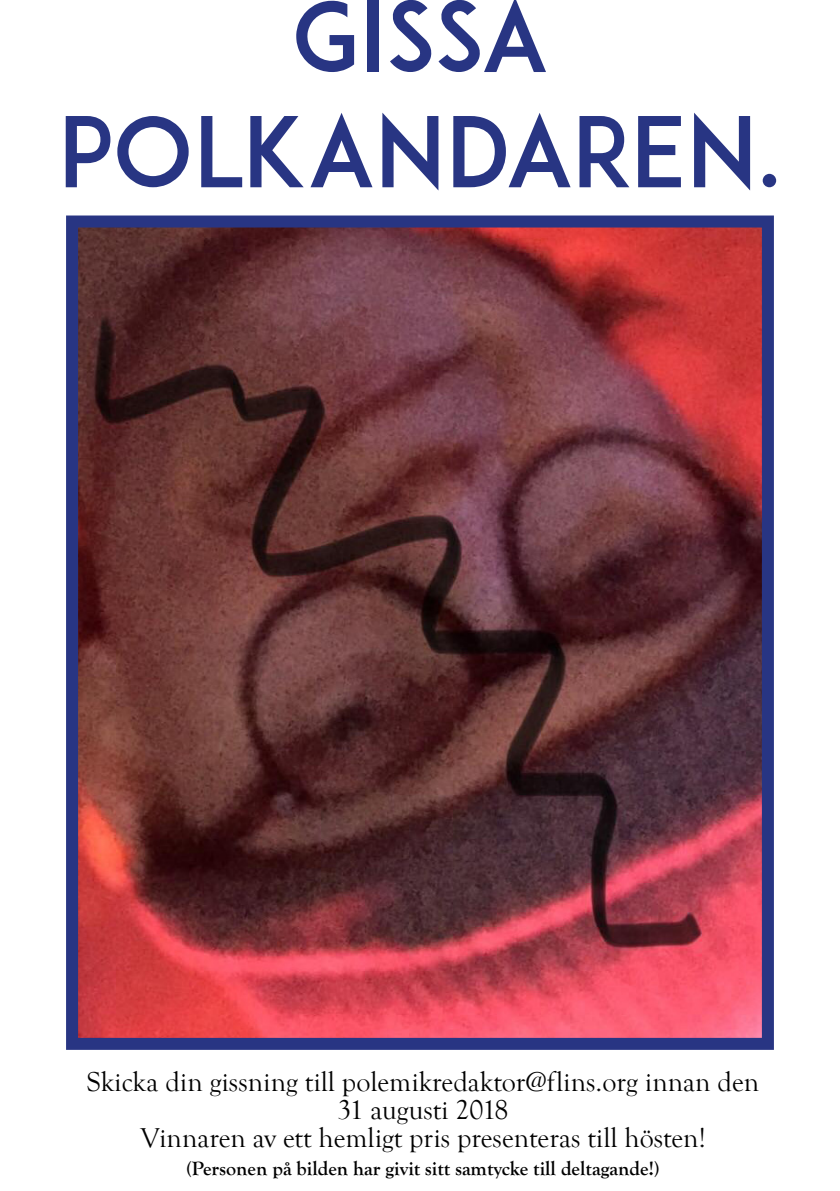
<style>
.page{position:relative;width:840px;height:1191px;background:#fff}
.page>*{position:absolute;margin:0;border:0;box-sizing:border-box;transform-origin:0 0}
.t1{font:96px/115.2px "ADAM.CGPRO";color:#283583;text-align:center}
.t2{font:28px/28px "Goudy Old Style T";color:#000;text-align:center}
.t3{font:700 20px "Goudy Old Style T";color:#000}
</style>
<div class="page">
<img style="left:79px;top:228px;width:681px;height:808px">
<div style="left:66px;top:215px;width:707px;height:834px;border:12px solid #283583"></div>
<h1 class="t1" style="left:58px;top:-22px;width:724px">GISSA<br>POLKANDAREN.</h1>
<p class="t2" style="left:87px;top:1068px;width:673px">Skicka din gissning till polemikredaktor@flins.org innan den<br>31 augusti 2018<br>Vinnaren av ett hemligt pris presenteras till hösten!</p>
<p class="t3" style="left:186px;top:1157px;width:475px">(Personen på bilden har givit sitt samtycke till deltagande!)</p>
</div>
